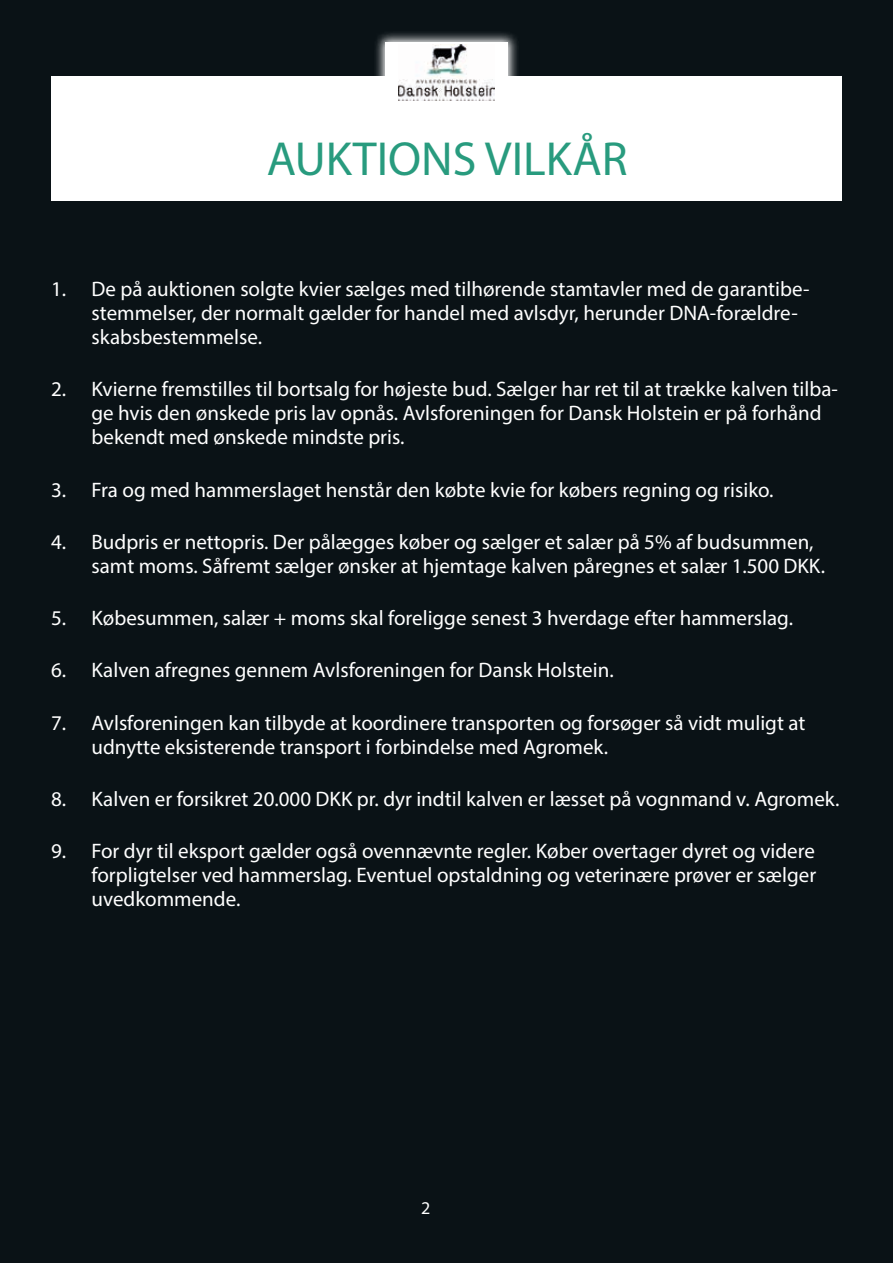
<style>
.page{position:relative;width:893px;height:1263px;background:#0a1216}
.page>*{position:absolute;margin:0;border:0;box-sizing:border-box;transform-origin:0 0}
.t1{font:48px "Myriad Pro";color:#289b7e}
.t2{font:21px/24px "Myriad Pro";color:#fff}
.t3{font:18px "Myriad Pro";color:#fff}
</style>
<div class="page">
<div style="left:51px;top:77px;width:791px;height:124px;background:#fff"></div>
<svg style="left:374px;top:33px;width:145px;height:44px;background:#5a6062"></svg>
<div style="left:385px;top:43px;width:123px;height:60px;background:#fff"></div>
<img style="left:398px;top:45px;width:97px;height:55px">
<h1 class="t1" style="left:267px;top:129px;width:362px">AUKTIONS VILKÅR</h1>
<p class="t2" style="left:92px;top:277px;width:720px;text-indent:-41px">1. De på auktionen solgte kvier sælges med tilhørende stamtavler med de garantibe&shy;stemmelser, der normalt gælder for handel med avlsdyr, herunder DNA-forældre&shy;skabsbestemmelse.</p>
<p class="t2" style="left:92px;top:377px;width:748px;text-indent:-41px">2. Kvierne fremstilles til bortsalg for højeste bud. Sælger har ret til at trække kalven tilba&shy;ge hvis den ønskede pris lav opnås. Avlsforeningen for Dansk Holstein er på forhånd bekendt med ønskede mindste pris.</p>
<p class="t2" style="left:51px;top:477px;width:724px">3. Fra og med hammerslaget henstår den købte kvie for købers regning og risiko.</p>
<p class="t2" style="left:92px;top:530px;width:735px;text-indent:-41px">4. Budpris er nettopris. Der pålægges køber og sælger et salær på 5% af budsummen, samt moms. Såfremt sælger ønsker at hjemtage kalven påregnes et salær 1.500 DKK.</p>
<p class="t2" style="left:51px;top:606px;width:743px">5. Købesummen, salær + moms skal foreligge senest 3 hverdage efter hammerslag.</p>
<p class="t2" style="left:51px;top:658px;width:564px">6. Kalven afregnes gennem Avlsforeningen for Dansk Holstein.</p>
<p class="t2" style="left:92px;top:710px;width:715px;text-indent:-41px">7. Avlsforeningen kan tilbyde at koordinere transporten og forsøger så vidt muligt at udnytte eksisterende transport i forbindelse med Agromek.</p>
<p class="t2" style="left:51px;top:787px;width:790px">8. Kalven er forsikret 20.000 DKK pr. dyr indtil kalven er læsset på vognmand v. Agromek.</p>
<p class="t2" style="left:92px;top:839px;width:726px;text-align:justify;text-indent:-41px">9. For dyr til eksport gælder også ovennævnte regler. Køber overtager dyret og videre forpligtelser ved hammerslag. Eventuel opstaldning og veterinære prøver er sælger uvedkommende.</p>
<p class="t3" style="left:421px;top:1196px;width:11px">2</p>
</div>
